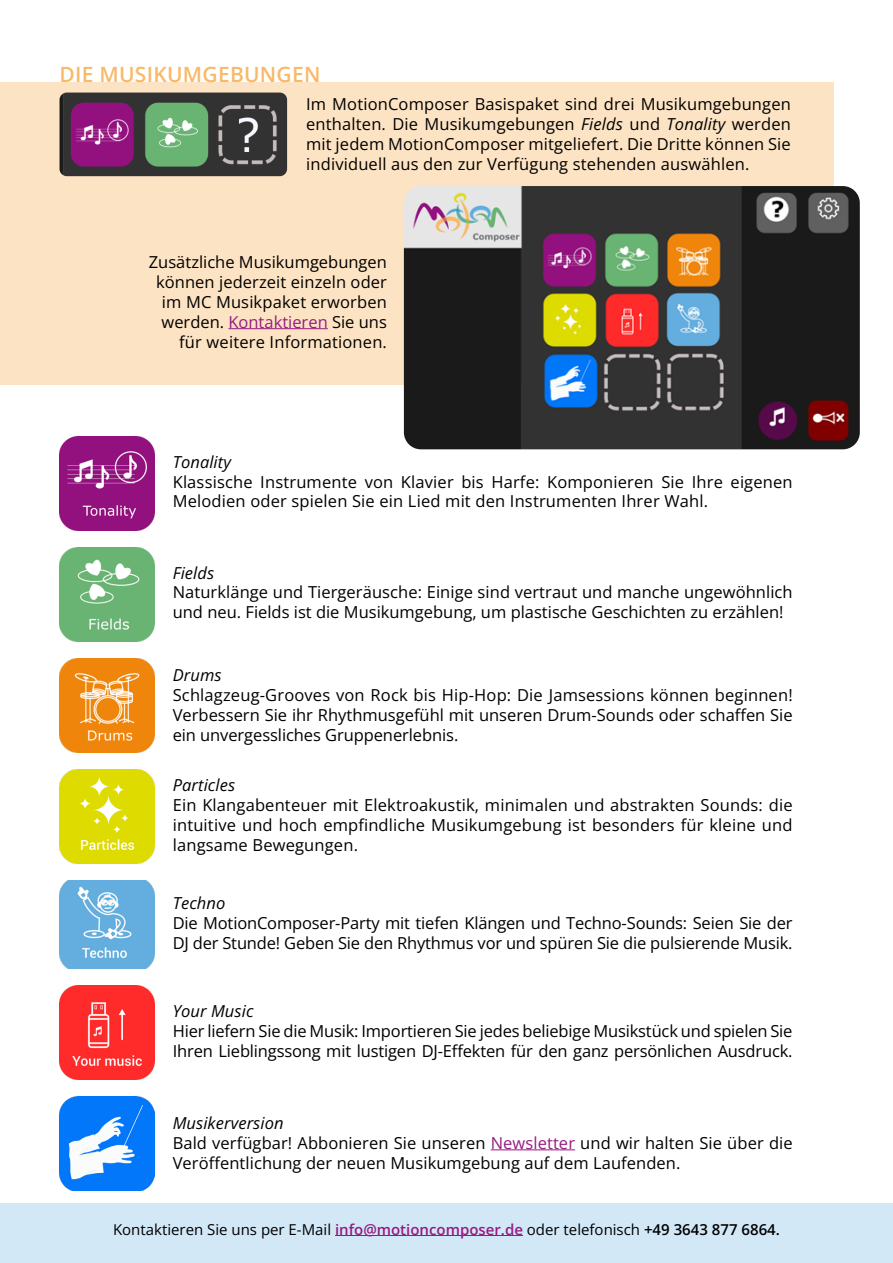
<style>
.page{position:relative;width:893px;height:1263px;background:#fff}
.page>*{position:absolute;margin:0;border:0;box-sizing:border-box;transform-origin:0 0}
.t1{font:600 21px "Open Sans";letter-spacing:.01em;color:#f9b968}
.t2{font:16.5px/19.8px "Open Sans";letter-spacing:.005em;color:#000}
.t3{font:italic 16.5px "Open Sans";letter-spacing:.005em;color:#000}
.t4{font:15px "Open Sans";color:#000}
.s1{font-style:italic}
.s2{color:#951b81}
.s3{font-weight:600;color:#951b81}
.s4{font-weight:600}
</style>
<div class="page">
<div style="left:0;top:1203px;width:893px;height:60px;background:#d3e8f7"></div>
<div style="left:0;top:82px;width:833px;height:303px;background:#fce3c3"></div>
<hr style="left:228px;top:328px;width:100px;height:1px;background:#951b81">
<img style="left:404px;top:186px;width:456px;height:263px">
<img style="left:60px;top:93px;width:227px;height:83px">
<img style="left:60px;top:436px;width:94px;height:94px">
<img style="left:60px;top:547px;width:94px;height:94px">
<img style="left:60px;top:658px;width:94px;height:94px">
<img style="left:60px;top:770px;width:94px;height:94px">
<img style="left:60px;top:880px;width:94px;height:88px">
<img style="left:60px;top:986px;width:94px;height:94px">
<img style="left:60px;top:1096px;width:94px;height:95px">
<hr style="left:491px;top:1149px;width:84px;height:1px;background:#951b81">
<hr style="left:335px;top:1235px;width:188px;height:1px;background:#951b81">
<p class="t1" style="left:60px;top:60px;width:263px">DIE MUSIKUMGEBUNGEN</p>
<p class="t2" style="left:306px;top:94px;width:486px;text-align:justify">Im MotionComposer Basispaket sind drei Musikumgebungen enthalten. Die Musikumgebungen <span class="s1">Fields</span> und <span class="s1">Tonality</span> werden mit jedem MotionComposer mitgeliefert. Die Dritte können Sie individuell aus den zur Verfügung stehenden auswählen.</p>
<p class="t2" style="left:149px;top:252px;width:240px;text-align:right">Zusätzliche Musikumgebungen können jederzeit einzeln oder im MC Musikpaket erworben werden. <span class="s2">Kontaktieren</span> Sie uns für weitere Informationen.</p>
<p class="t3" style="left:173px;top:450px;width:60px">Tonality</p>
<p class="t2" style="left:173px;top:471px;width:621px">Klassische Instrumente von Klavier bis Harfe: Komponieren Sie Ihre eigenen<br>Melodien oder spielen Sie ein Lied mit den Instrumenten Ihrer Wahl.</p>
<p class="t3" style="left:173px;top:561px;width:43px">Fields</p>
<p class="t2" style="left:173px;top:582px;width:621px">Naturklänge und Tiergeräusche: Einige sind vertraut und manche ungewöhnlich und neu. Fields ist die Musikumgebung, um plastische Geschichten zu erzählen!</p>
<p class="t3" style="left:173px;top:664px;width:50px">Drums</p>
<p class="t2" style="left:173px;top:685px;width:621px;text-align:justify">Schlagzeug-Grooves von Rock bis Hip-Hop: Die Jamsessions können beginnen!<br>Verbessern Sie ihr Rhythmusgefühl mit unseren Drum-Sounds oder schaffen Sie ein unvergessliches Gruppenerlebnis.</p>
<p class="t3" style="left:173px;top:774px;width:64px">Particles</p>
<p class="t2" style="left:173px;top:795px;width:621px;text-align:justify">Ein Klangabenteuer mit Elektroakustik, minimalen und abstrakten Sounds: die intuitive und hoch empfindliche Musikumgebung ist besonders für kleine und langsame Bewegungen.</p>
<p class="t3" style="left:173px;top:891px;width:54px">Techno</p>
<p class="t2" style="left:173px;top:912px;width:621px">Die MotionComposer-Party mit tiefen Klängen und Techno-Sounds: Seien Sie der<br>DJ der Stunde! Geben Sie den Rhythmus vor und spüren Sie die pulsierende Musik.</p>
<p class="t3" style="left:173px;top:1000px;width:82px">Your Music</p>
<p class="t2" style="left:173px;top:1021px;width:621px">Hier liefern Sie die Musik: Importieren Sie jedes beliebige Musikstück und spielen Sie<br>Ihren Lieblingssong mit lustigen DJ-Effekten für den ganz persönlichen Ausdruck.</p>
<p class="t2" style="left:173px;top:1113px;width:621px"><span class="s1">Musikerversion<br></span>Bald verfügbar! Abbonieren Sie unseren <span class="s2">Newsletter</span> und wir halten Sie über die<br>Veröffentlichung der neuen Musikumgebung auf dem Laufenden.</p>
<p class="t4" style="left:113px;top:1219px;width:668px">Kontaktieren Sie uns per E-Mail <span class="s3">info@motioncomposer.de</span> oder telefonisch <span class="s4">+49 3643 877 6864.</span></p>
</div>
